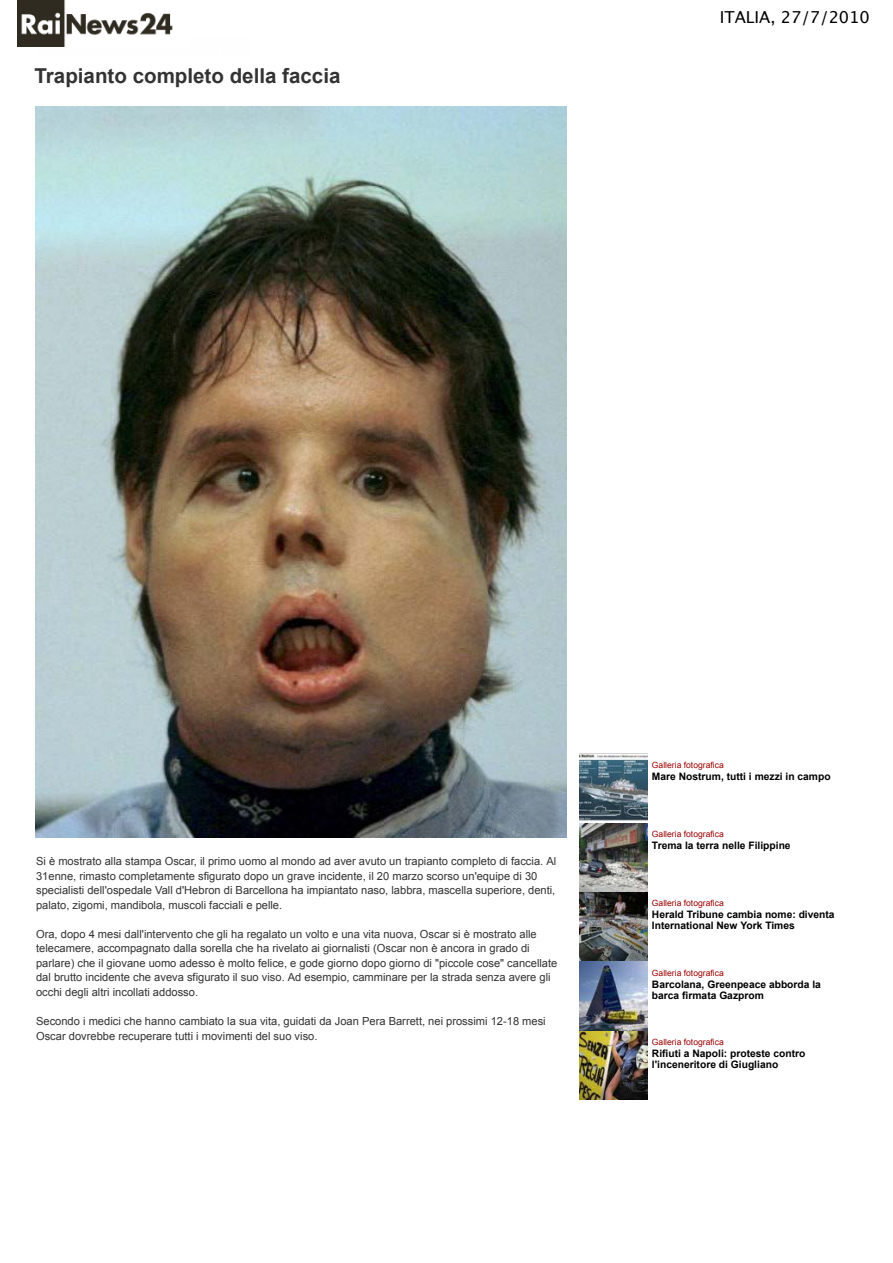
<style>
.page{position:relative;width:893px;height:1263px;background:#fff}
.page>*{position:absolute;margin:0;border:0;box-sizing:border-box;transform-origin:0 0}
.t1{font:700 20.55px "Arial";color:#333}
.t2{font:16.5px "Lucida Grande";color:#000100}
.t3{font:11.1px/14.5px "Arial";color:#333}
.t4{font:700 10.2px/11.1px "Arial";color:#000}
.t5{font:8.55px "Arial";color:#900}
</style>
<div class="page">
<img style="left:34px;top:46px;width:31px;height:1px">
<img style="left:36px;top:107px;width:530px;height:731px">
<img style="left:579px;top:754px;width:68px;height:346px">
<img style="left:17px;top:0;width:156px;height:46px">
<h1 class="t1" style="left:34px;top:62px;width:307px">Trapianto completo della faccia</h1>
<h2 class="t2" style="left:719px;top:8px;width:152px">ITALIA, 27/7/2010</h2>
<p class="t3" style="left:36px;top:854px;width:521px">Si è mostrato alla stampa Oscar, il primo uomo al mondo ad aver avuto un trapianto completo di faccia. Al 31enne, rimasto completamente sfigurato dopo un grave incidente, il 20 marzo scorso un'equipe di 30 specialisti dell'ospedale Vall d'Hebron di Barcellona ha impiantato naso, labbra, mascella superiore, denti, palato, zigomi, mandibola, muscoli facciali e pelle.</p>
<p class="t3" style="left:36px;top:927px;width:523px">Ora, dopo 4 mesi dall'intervento che gli ha regalato un volto e una vita nuova, Oscar si è mostrato alle telecamere, accompagnato dalla sorella che ha rivelato ai giornalisti (Oscar non è ancora in grado di parlare) che il giovane uomo adesso è molto felice, e gode giorno dopo giorno di "piccole cose" cancellate dal brutto incidente che aveva sfigurato il suo viso. Ad esempio, camminare per la strada senza avere gli occhi degli altri incollati addosso.</p>
<p class="t3" style="left:36px;top:1014px;width:511px">Secondo i medici che hanno cambiato la sua vita, guidati da Joan Pera Barrett, nei prossimi 12-18 mesi<br>Oscar dovrebbe recuperare tutti i movimenti del suo viso.</p>
<p class="t5" style="left:652px;top:759px;width:73px">Galleria fotografica</p>
<p class="t4" style="left:652px;top:771px;width:180px">Mare Nostrum, tutti i mezzi in campo</p>
<p class="t5" style="left:652px;top:828px;width:73px">Galleria fotografica</p>
<p class="t4" style="left:652px;top:840px;width:140px">Trema la terra nelle Filippine</p>
<p class="t5" style="left:652px;top:898px;width:73px">Galleria fotografica</p>
<p class="t4" style="left:652px;top:909px;width:184px">Herald Tribune cambia nome: diventa<br>International New York Times</p>
<p class="t5" style="left:652px;top:967px;width:73px">Galleria fotografica</p>
<p class="t4" style="left:652px;top:979px;width:170px">Barcolana, Greenpeace abborda la barca firmata Gazprom</p>
<p class="t5" style="left:652px;top:1036px;width:73px">Galleria fotografica</p>
<p class="t4" style="left:652px;top:1048px;width:155px">Rifiuti a Napoli: proteste contro l'inceneritore di Giugliano</p>
</div>
